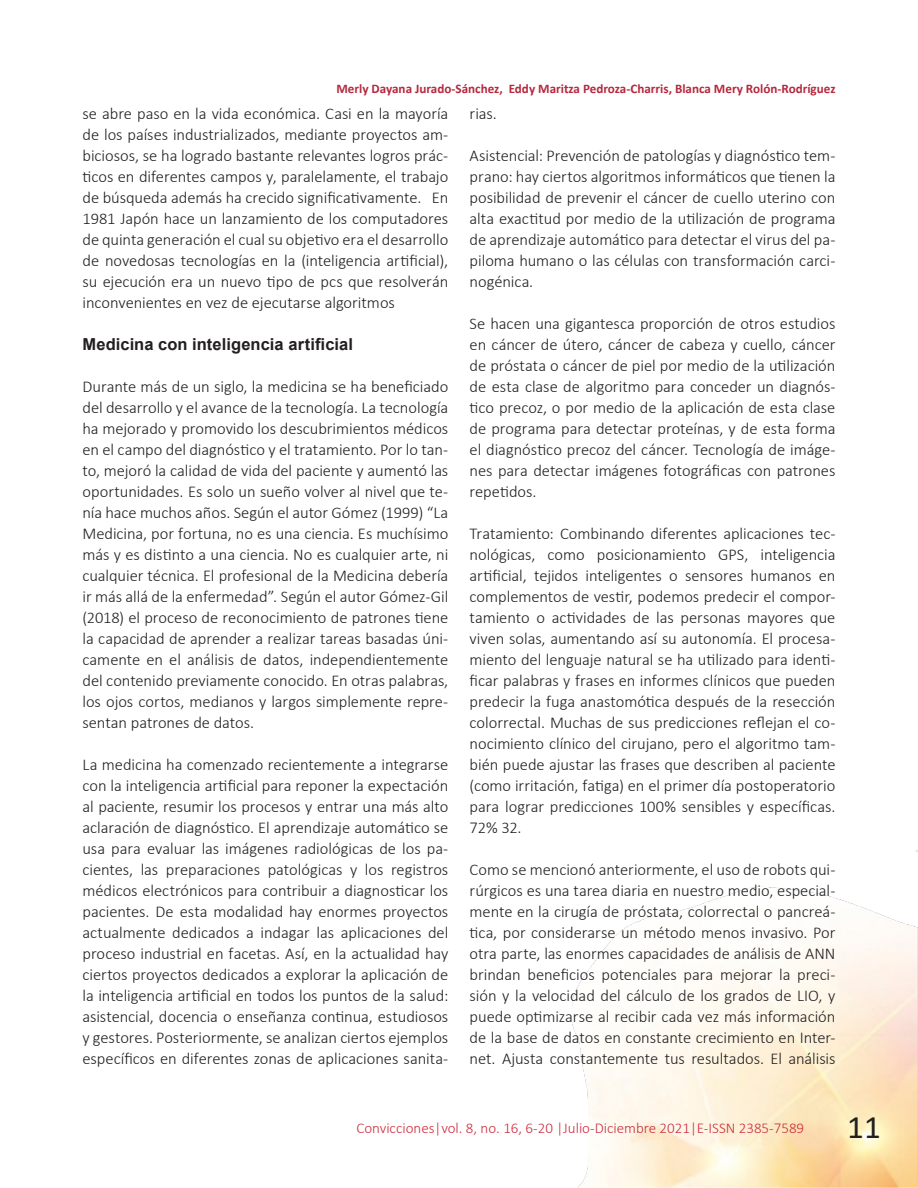
<style>
.page{position:relative;width:918px;height:1188px;background:#fff}
.page>*{position:absolute;margin:0;border:0;box-sizing:border-box;transform-origin:0 0}
.t1{font:33px "Calibri";color:#231f20}
.t2{font:300 16.5px/21px "Calibri";letter-spacing:-.005em;color:#231f20;text-align:justify}
.Sub2{font:700 16.5px "Arial";letter-spacing:.005em;color:#231f20}
.t3{font:300 15px "Calibri";color:#cd2d3f}
.t4{font:700 13.05px "Calibri";color:#b5283e}
</style>
<div class="page">
<img style="left:572px;top:850px;width:346px;height:338px">
<p class="t4" style="left:337px;top:80px;width:501px">Merly Dayana Jurado-Sánchez, Eddy Maritza Pedroza-Charris, Blanca Mery Rolón-Rodríguez</p>
<p class="t2" style="left:82px;top:103px;width:367px">se abre paso en la vida económica. Casi en la mayoría de los países industrializados, mediante proyectos am&shy;biciosos, se ha logrado bastante relevantes logros prác&shy;ticos en diferentes campos y, paralelamente, el trabajo de búsqueda además ha crecido significativamente. En 1981 Japón hace un lanzamiento de los computadores de quinta generación el cual su objetivo era el desarrollo de novedosas tecnologías en la (inteligencia artificial), su ejecución era un nuevo tipo de pcs que resolverán inconvenientes en vez de ejecutarse algoritmos</p>
<p class="Sub2" style="left:82px;top:332px;width:272px">Medicina con inteligencia artificial</p>
<p class="t2" style="left:82px;top:376px;width:367px">Durante más de un siglo, la medicina se ha beneficiado del desarrollo y el avance de la tecnología. La tecnología ha mejorado y promovido los descubrimientos médicos en el campo del diagnóstico y el tratamiento. Por lo tan&shy;to, mejoró la calidad de vida del paciente y aumentó las oportunidades. Es solo un sueño volver al nivel que te&shy;nía hace muchos años. Según el autor Gómez (1999) “La Medicina, por fortuna, no es una ciencia. Es muchísimo más y es distinto a una ciencia. No es cualquier arte, ni cualquier técnica. El profesional de la Medicina debería ir más allá de la enfermedad”. Según el autor Gómez-Gil (2018) el proceso de reconocimiento de patrones tiene la capacidad de aprender a realizar tareas basadas úni&shy;camente en el análisis de datos, independientemente del contenido previamente conocido. En otras palabras, los ojos cortos, medianos y largos simplemente repre&shy;sentan patrones de datos.</p>
<p class="t2" style="left:82px;top:754px;width:367px">La medicina ha comenzado recientemente a integrarse con la inteligencia artificial para reponer la expectación al paciente, resumir los procesos y entrar una más alto aclaración de diagnóstico. El aprendizaje automático se usa para evaluar las imágenes radiológicas de los pa&shy;cientes, las preparaciones patológicas y los registros médicos electrónicos para contribuir a diagnosticar los pacientes. De esta modalidad hay enormes proyectos actualmente dedicados a indagar las aplicaciones del proceso industrial en facetas. Así, en la actualidad hay ciertos proyectos dedicados a explorar la aplicación de la inteligencia artificial en todos los puntos de la salud: asistencial, docencia o enseñanza continua, estudiosos y gestores. Posteriormente, se analizan ciertos ejemplos específicos en diferentes zonas de aplicaciones sanita-</p>
<p class="t2" style="left:470px;top:103px;width:29px">rias.</p>
<p class="t2" style="left:470px;top:145px;width:367px">Asistencial: Prevención de patologías y diagnóstico tem&shy;prano: hay ciertos algoritmos informáticos que tienen la posibilidad de prevenir el cáncer de cuello uterino con alta exactitud por medio de la utilización de programa de aprendizaje automático para detectar el virus del pa&shy;piloma humano o las células con transformación carci&shy;nogénica.</p>
<p class="t2" style="left:470px;top:313px;width:367px">Se hacen una gigantesca proporción de otros estudios en cáncer de útero, cáncer de cabeza y cuello, cáncer de próstata o cáncer de piel por medio de la utilización de esta clase de algoritmo para conceder un diagnós&shy;tico precoz, o por medio de la aplicación de esta clase de programa para detectar proteínas, y de esta forma el diagnóstico precoz del cáncer. Tecnología de imáge&shy;nes para detectar imágenes fotográficas con patrones repetidos.</p>
<p class="t2" style="left:470px;top:523px;width:367px">Tratamiento: Combinando diferentes aplicaciones tec&shy;nológicas, como posicionamiento GPS, inteligencia artificial, tejidos inteligentes o sensores humanos en complementos de vestir, podemos predecir el compor&shy;tamiento o actividades de las personas mayores que viven solas, aumentando así su autonomía. El procesa&shy;miento del lenguaje natural se ha utilizado para identi&shy;ficar palabras y frases en informes clínicos que pueden predecir la fuga anastomótica después de la resección colorrectal. Muchas de sus predicciones reflejan el co&shy;nocimiento clínico del cirujano, pero el algoritmo tam&shy;bién puede ajustar las frases que describen al paciente (como irritación, fatiga) en el primer día postoperatorio para lograr predicciones 100% sensibles y específicas.<br>72% 32.</p>
<p class="t2" style="left:470px;top:859px;width:367px">Como se mencionó anteriormente, el uso de robots qui&shy;rúrgicos es una tarea diaria en nuestro medio, especial&shy;mente en la cirugía de próstata, colorrectal o pancreá&shy;tica, por considerarse un método menos invasivo. Por otra parte, las enormes capacidades de análisis de ANN brindan beneficios potenciales para mejorar la preci&shy;sión y la velocidad del cálculo de los grados de LIO, y puede optimizarse al recibir cada vez más información de la base de datos en constante crecimiento en Inter&shy;net. Ajusta constantemente tus resultados. El análisis</p>
<p class="t3" style="left:356px;top:1119px;width:449px">Convicciones|vol. 8, no. 16, 6-20 |Julio-Diciembre 2021|E-ISSN 2385-7589</p>
<h1 class="t1" style="left:847px;top:1104px;width:35px">11</h1>
</div>
